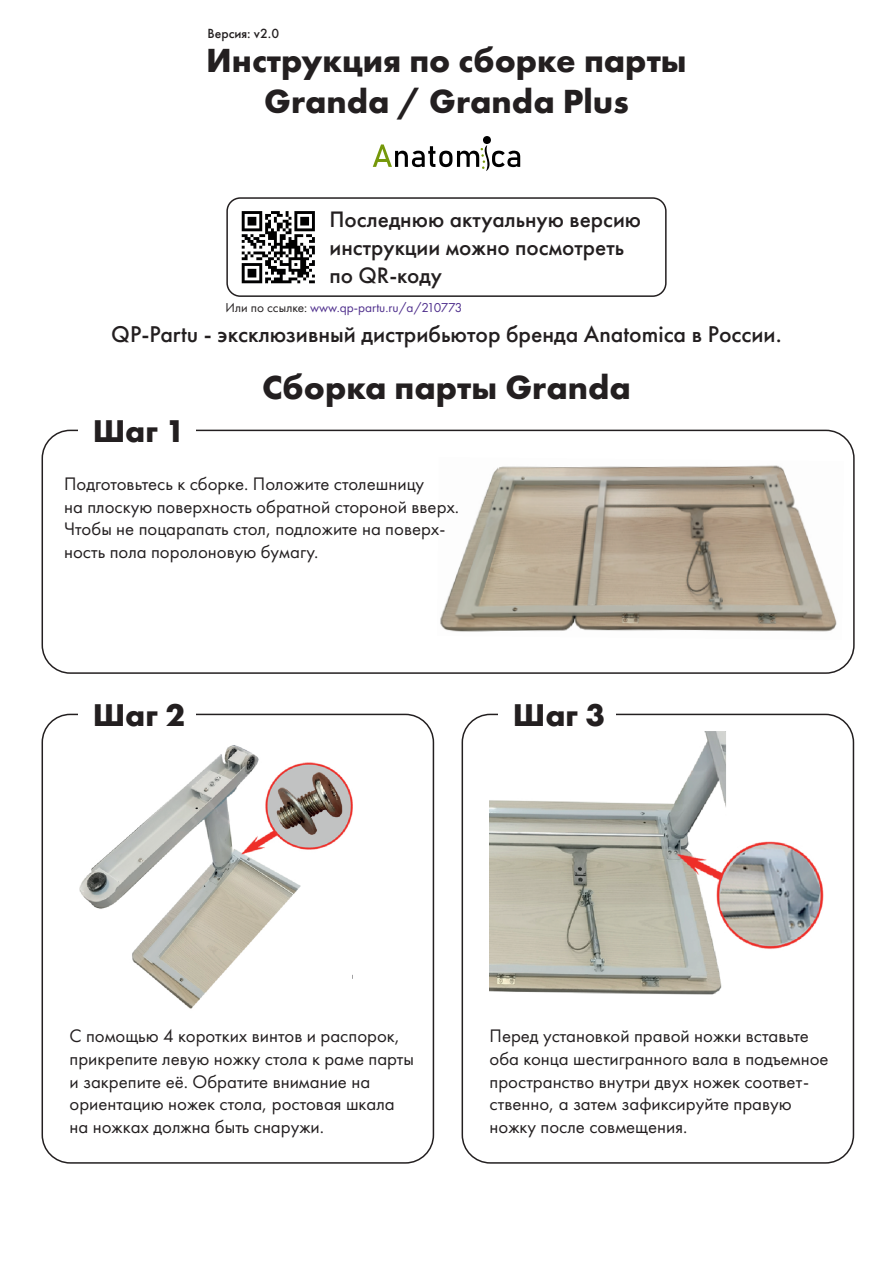
<style>
.page{position:relative;width:893px;height:1263px;background:#fff}
.page>*{position:absolute;margin:0;border:0;box-sizing:border-box;transform-origin:0 0}
.t1{font:700 34.65px/40.7px "Futura PT";color:#231f20;text-align:center}
.t2{font:700 32.7px "Futura PT";color:#231f20}
.t3{font:500 23.7px "Futura PT";color:#231f20}
.t4{font:500 23.25px/27.9px "Futura PT";color:#231f20}
.t5{font:18.75px/22.5px "Futura PT";color:#231f20}
.t6{font:500 13.8px "Futura PT";color:#231f20}
.t7{font:13.35px "Futura PT";color:#4e2e8c}
.s1{color:#231f20}
</style>
<div class="page">
<img style="left:490px;top:731px;width:334px;height:264px">
<img style="left:79px;top:745px;width:274px;height:264px">
<img style="left:440px;top:465px;width:397px;height:167px">
<div style="left:226px;top:197px;width:441px;height:100px;border:2px solid #231f20;border-radius:13px"></div>
<img style="left:242px;top:211px;width:73px;height:72px">
<div style="left:483px;top:136px;width:8px;height:8px;background:#000;border-radius:50%"></div>
<svg style="left:373px;top:144px;width:147px;height:27px"></svg>
<div style="left:42px;top:430px;width:813px;height:244px;border:2px solid #231f20;border-radius:28px"></div>
<div style="left:78px;top:420px;width:117px;height:28px;background:#fff"></div>
<div style="left:42px;top:714px;width:392px;height:450px;border:2px solid #231f20;border-radius:28px"></div>
<div style="left:78px;top:704px;width:117px;height:28px;background:#fff"></div>
<div style="left:462px;top:714px;width:392px;height:450px;border:2px solid #231f20;border-radius:28px"></div>
<div style="left:498px;top:704px;width:117px;height:28px;background:#fff"></div>
<p class="t6" style="left:207px;top:26px;width:73px">Версия: v2.0</p>
<h1 class="t1" style="left:206px;top:39px;width:482px">Инструкция по сборке парты<br>Granda / Granda Plus</h1>
<p class="t4" style="left:329px;top:206px;width:313px">Последнюю актуальную версию инструкции можно посмотреть по QR-коду</p>
<p class="t3" style="left:111px;top:320px;width:672px">QP-Partu - эксклюзивный дистрибьютор бренда Anatomica в России.</p>
<p class="t7" style="left:226px;top:300px;width:238px"><span class="s1">Или по ссылке:</span> www.qp-partu.ru/a/210773</p>
<h2 class="t2" style="left:93px;top:409px;width:94px">Шаг 1</h2>
<h1 class="t1" style="left:262px;top:366px;width:370px">Сборка парты Granda</h1>
<p class="t5" style="left:64px;top:472px;width:397px">Подготовьтесь к сборке. Положите столешницу<br>на плоскую поверхность обратной стороной вверх.<br>Чтобы не поцарапать стол, подложите на поверх&shy;ность пола поролоновую бумагу.</p>
<h2 class="t2" style="left:93px;top:693px;width:94px">Шаг 2</h2>
<h2 class="t2" style="left:513px;top:693px;width:94px">Шаг 3</h2>
<p class="t5" style="left:70px;top:1025px;width:346px">С помощью 4 коротких винтов и распорок, прикрепите левую ножку стола к раме парты и закрепите её. Обратите внимание на ориентацию ножек стола, ростовая шкала на ножках должна быть снаружи.</p>
<p class="t5" style="left:490px;top:1025px;width:341px">Перед установкой правой ножки вставьте оба конца шестигранного вала в подъемное пространство внутри двух ножек соответ&shy;ственно, а затем зафиксируйте правую ножку после совмещения.</p>
</div>
